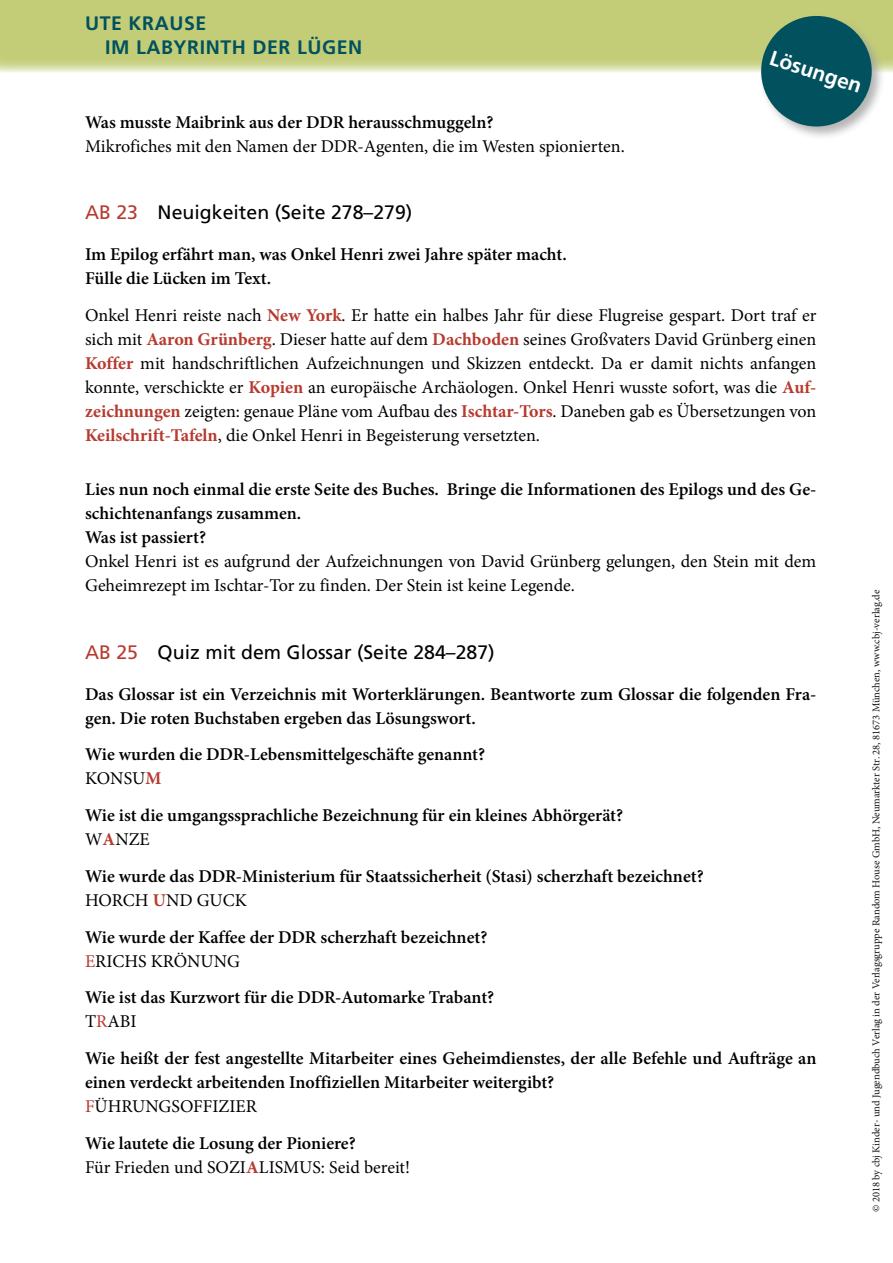
<style>
.page{position:relative;width:893px;height:1263px;background:#fff}
.page>*{position:absolute;margin:0;border:0;box-sizing:border-box;transform-origin:0 0}
.t1{font:700 21px "Frutiger LT Pro";color:#fff}
.t2{font:19.5px "Frutiger LT Pro";color:#000}
.t3{font:700 19.5px/24px "Frutiger LT Pro";letter-spacing:.03em;color:#01515e}
.t4{font:600 18px/24px "Minion Pro";color:#000}
.t5{font:18px/24px "Minion Pro";color:#000}
.t6{font:10.5px "Minion Pro";color:#131313}
.s1{color:#b73a2f}
.s2{font-weight:700;color:#b73a2f}
.s3{font-weight:400}
.s4{font-weight:400;color:#b73a2f}
.s5{font-weight:600}
</style>
<div class="page">
<div style="left:0;top:0;width:893px;height:72px;background:#c3cd78"></div>
<div style="left:759px;top:14px;width:127px;height:127px;background:#9d9d9c;opacity:.75"></div>
<svg style="left:754px;top:14px;width:124px;height:119px"></svg>
<p class="t3" style="left:105px;top:12px;width:259px;text-indent:-20px">UTE KRAUSE<br>IM LABYRINTH DER LÜGEN</p>
<p class="t4" style="left:85px;top:110px;width:410px">Was musste Maibrink aus der DDR herausschmuggeln?</p>
<p class="t5" style="left:85px;top:134px;width:541px">Mikrofiches mit den Namen der DDR-Agenten, die im Westen spionierten.</p>
<p class="t1" style="left:774px;top:45px;width:97px;rotate:18deg">Lösungen</p>
<p class="t2" style="left:85px;top:201px;width:329px"><span class="s1">AB 23</span> Neuigkeiten (Seite 278–279)</p>
<p class="t4" style="left:85px;top:243px;width:483px">Im Epilog erfährt man, was Onkel Henri zwei Jahre später macht.<br>Fülle die Lücken im Text.</p>
<p class="t5" style="left:85px;top:303px;width:733px;text-align:justify">Onkel Henri reiste nach <span class="s2">New York</span>. Er hatte ein halbes Jahr für diese Flugreise gespart. Dort traf er sich mit <span class="s2">Aaron Grünberg</span>. Dieser hatte auf dem <span class="s2">Dachboden</span> seines Großvaters David Grünberg einen <span class="s2">Koffer</span> mit handschriftlichen Aufzeichnungen und Skizzen entdeckt. Da er damit nichts anfangen konnte, verschickte er <span class="s2">Kopien</span> an europäische Archäologen. Onkel Henri wusste sofort, was die <span class="s2">Auf&shy;zeichnungen</span> zeigten: genaue Pläne vom Aufbau des <span class="s2">Ischtar-Tors</span>. Daneben gab es Übersetzungen von <span class="s2">Keilschrift-Tafeln</span>, die Onkel Henri in Begeisterung versetzten.</p>
<p class="t4" style="left:85px;top:477px;width:733px">Lies nun noch einmal die erste Seite des Buches. Bringe die Informationen des Epilogs und des Ge&shy;schichtenanfangs zusammen.<br>Was ist passiert?</p>
<p class="t5" style="left:85px;top:549px;width:733px">Onkel Henri ist es aufgrund der Aufzeichnungen von David Grünberg gelungen, den Stein mit dem<br>Geheimrezept im Ischtar-Tor zu finden. Der Stein ist keine Legende.</p>
<p class="t2" style="left:85px;top:640px;width:411px"><span class="s1">AB 25</span> Quiz mit dem Glossar (Seite 284–287)</p>
<p class="t4" style="left:85px;top:682px;width:733px">Das Glossar ist ein Verzeichnis mit Worterklärungen. Beantworte zum Glossar die folgenden Fra&shy;gen. Die roten Buchstaben ergeben das Lösungswort.</p>
<p class="t4" style="left:85px;top:742px;width:402px">Wie wurden die DDR-Lebensmittelgeschäfte genannt?<br><span class="s3">KONSU</span><span class="s2">M</span></p>
<p class="t4" style="left:85px;top:803px;width:540px">Wie ist die umgangssprachliche Bezeichnung für ein kleines Abhörgerät?<br><span class="s3">W</span><span class="s2">A</span><span class="s3">NZE</span></p>
<p class="t4" style="left:85px;top:864px;width:620px">Wie wurde das DDR-Ministerium für Staatssicherheit (Stasi) scherzhaft bezeichnet?<br><span class="s3">HORCH</span> <span class="s2">U</span><span class="s3">ND GUCK</span></p>
<p class="t4" style="left:85px;top:925px;width:404px">Wie wurde der Kaffee der DDR scherzhaft bezeichnet?<br><span class="s4">E</span><span class="s3">RICHS KRÖNUNG</span></p>
<p class="t4" style="left:85px;top:985px;width:411px">Wie ist das Kurzwort für die DDR-Automarke Trabant?<br><span class="s3">T</span><span class="s4">R</span><span class="s3">ABI</span></p>
<p class="t4" style="left:85px;top:1046px;width:733px">Wie heißt der fest angestellte Mitarbeiter eines Geheimdienstes, der alle Befehle und Aufträge an einen verdeckt arbeitenden Inoffiziellen Mitarbeiter weitergibt?<br><span class="s4">F</span><span class="s3">ÜHRUNGSOFFIZIER</span></p>
<p class="t5" style="left:85px;top:1131px;width:327px"><span class="s5">Wie lautete die Losung der Pioniere?<br></span>Für Frieden und SOZI<span class="s2">A</span>LISMUS: Seid bereit!</p>
<p class="t6" style="left:869px;top:1212px;width:624px;rotate:-90deg">© 2018 by cbj Kinder- und Jugendbuch Verlag in der Verlagsgruppe Random House GmbH, Neumarkter Str. 28, 81673 München, www.cbj-verlag.de</p>
</div>
